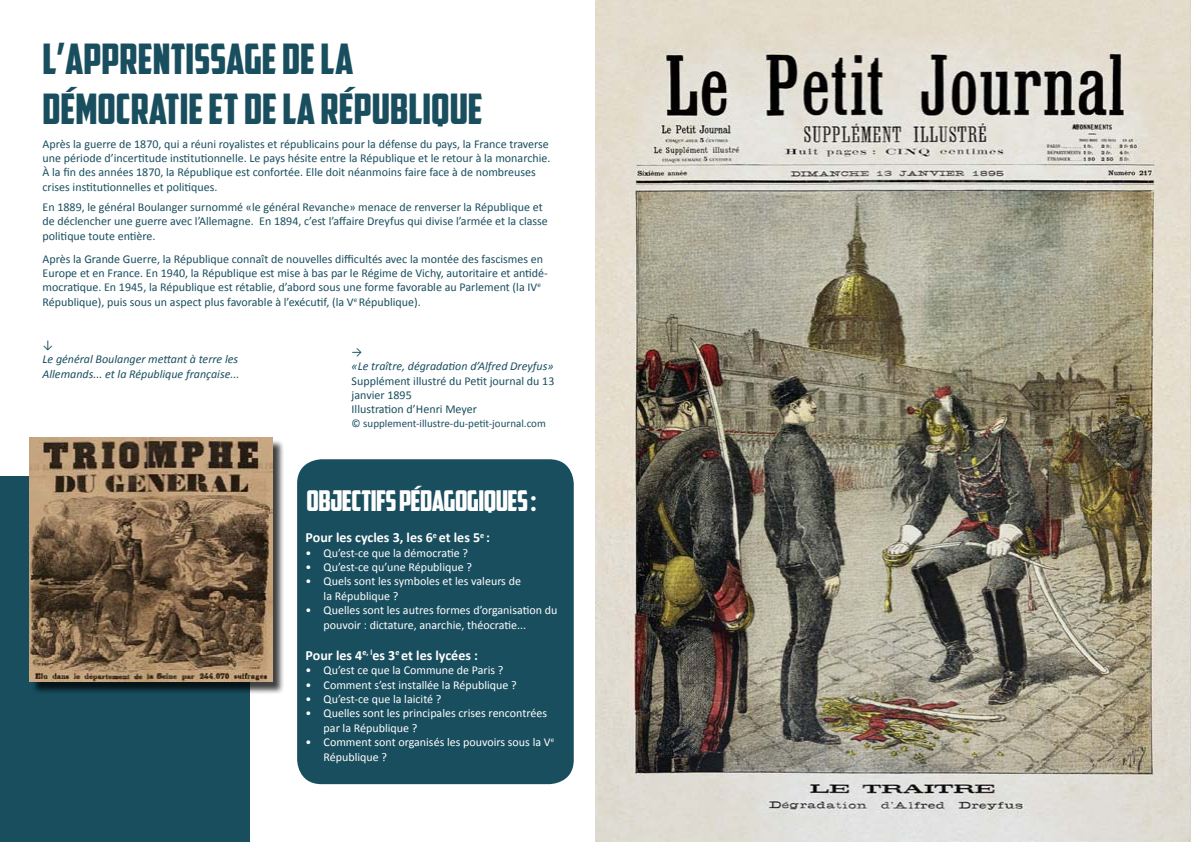
<style>
.page{position:relative;width:1191px;height:842px;background:#fff}
.page>*{position:absolute;margin:0;border:0;box-sizing:border-box;transform-origin:0 0}
.t1{font:42px/50.4px "American Captain";color:#194e5e}
.t2{font:28.6px "American Captain";letter-spacing:-.02em;color:#fff}
.t3{font:700 14px "Calibri";color:#fff}
.t4{font:12px/14.4px "Calibri";color:#194e5e}
.t5{font:12px/14.4px "Calibri";color:#fff}
.t6{font:italic 12px/14.4px "Calibri";color:#194e5e}
.t7{font:11px "Calibri";color:#194e5e}
</style>
<div class="page">
<div style="left:0;top:476px;width:249px;height:366px;background:#194e5e"></div>
<img style="left:595px;top:0;width:596px;height:842px">
<div style="left:31px;top:439px;width:253px;height:255px;background:#000;opacity:.75"></div>
<img style="left:30px;top:437px;width:242px;height:245px">
<div style="left:297px;top:459px;width:277px;height:325px;background:#194e5e;border-radius:24px"></div>
<h1 class="t1" style="left:43px;top:33px;width:442px">L’APPRENTISSAGE DE LA<br>DÉMOCRATIE ET DE LA RÉPUBLIQUE</h1>
<p class="t4" style="left:43px;top:136px;width:509px">Après la guerre de 1870, qui a réuni royalistes et républicains pour la défense du pays, la France traverse une période d’incertitude institutionnelle. Le pays hésite entre la République et le retour à la monarchie.<br>À la fin des années 1870, la République est confortée. Elle doit néanmoins faire face à de nombreuses crises institutionnelles et politiques.</p>
<p class="t4" style="left:43px;top:200px;width:507px">En 1889, le général Boulanger surnommé «le général Revanche» menace de renverser la République et de déclencher une guerre avec l’Allemagne. En 1894, c’est l’affaire Dreyfus qui divise l’armée et la classe politique toute entière.</p>
<p class="t4" style="left:43px;top:251px;width:507px">Après la Grande Guerre, la République connaît de nouvelles difficultés avec la montée des fascismes en Europe et en France. En 1940, la République est mise à bas par le Régime de Vichy, autoritaire et antidé&shy;mocratique. En 1945, la République est rétablie, d’abord sous une forme favorable au Parlement (la IV<sup>e </sup>République), puis sous un aspect plus favorable à l’exécutif, (la V<sup>e</sup> République).</p>
<p class="t4" style="left:43px;top:338px;width:12px">↓</p>
<p class="t6" style="left:43px;top:352px;width:198px">Le général Boulanger mettant à terre les<br>Allemands... et la République française...</p>
<p class="t4" style="left:351px;top:345px;width:12px">→</p>
<p class="t6" style="left:351px;top:359px;width:203px">«Le traître, dégradation d’Alfred Dreyfus»</p>
<p class="t4" style="left:351px;top:373px;width:204px">Supplément illustré du Petit journal du 13 janvier 1895<br>Illustration d’Henri Meyer</p>
<p class="t7" style="left:351px;top:416px;width:196px">© supplement-illustre-du-petit-journal.com</p>
<h2 class="t2" style="left:307px;top:484px;width:232px">OBJECTIFS PÉDAGOGIQUES :</h2>
<p class="t3" style="left:306px;top:529px;width:186px">Pour les cycles 3, les 6<sup>e</sup> et les 5<sup>e</sup> :</p>
<p class="t5" style="left:306px;top:545px;width:164px">• Qu’est-ce que la démocratie ?</p>
<p class="t5" style="left:306px;top:560px;width:168px">• Qu’est-ce qu’une République ?</p>
<p class="t5" style="left:324px;top:574px;width:199px;text-indent:-18px">• Quels sont les symboles et les valeurs de la République ?</p>
<p class="t5" style="left:324px;top:603px;width:235px;text-indent:-18px">• Quelles sont les autres formes d’organisation du pouvoir : dictature, anarchie, théocratie...</p>
<p class="t3" style="left:306px;top:646px;width:174px">Pour les 4<sup>e,</sup> <sup>l</sup>es 3<sup>e</sup> et les lycées :</p>
<p class="t5" style="left:306px;top:663px;width:199px">• Qu’est ce que la Commune de Paris ?</p>
<p class="t5" style="left:306px;top:677px;width:213px">• Comment s’est installée la République ?</p>
<p class="t5" style="left:306px;top:692px;width:137px">• Qu’est-ce que la laicité ?</p>
<p class="t5" style="left:324px;top:706px;width:225px;text-indent:-18px">• Quelles sont les principales crises rencontrées par la République ?</p>
<p class="t5" style="left:324px;top:735px;width:232px;text-indent:-18px">• Comment sont organisés les pouvoirs sous la V<sup>e<br></sup>République ?</p>
</div>
